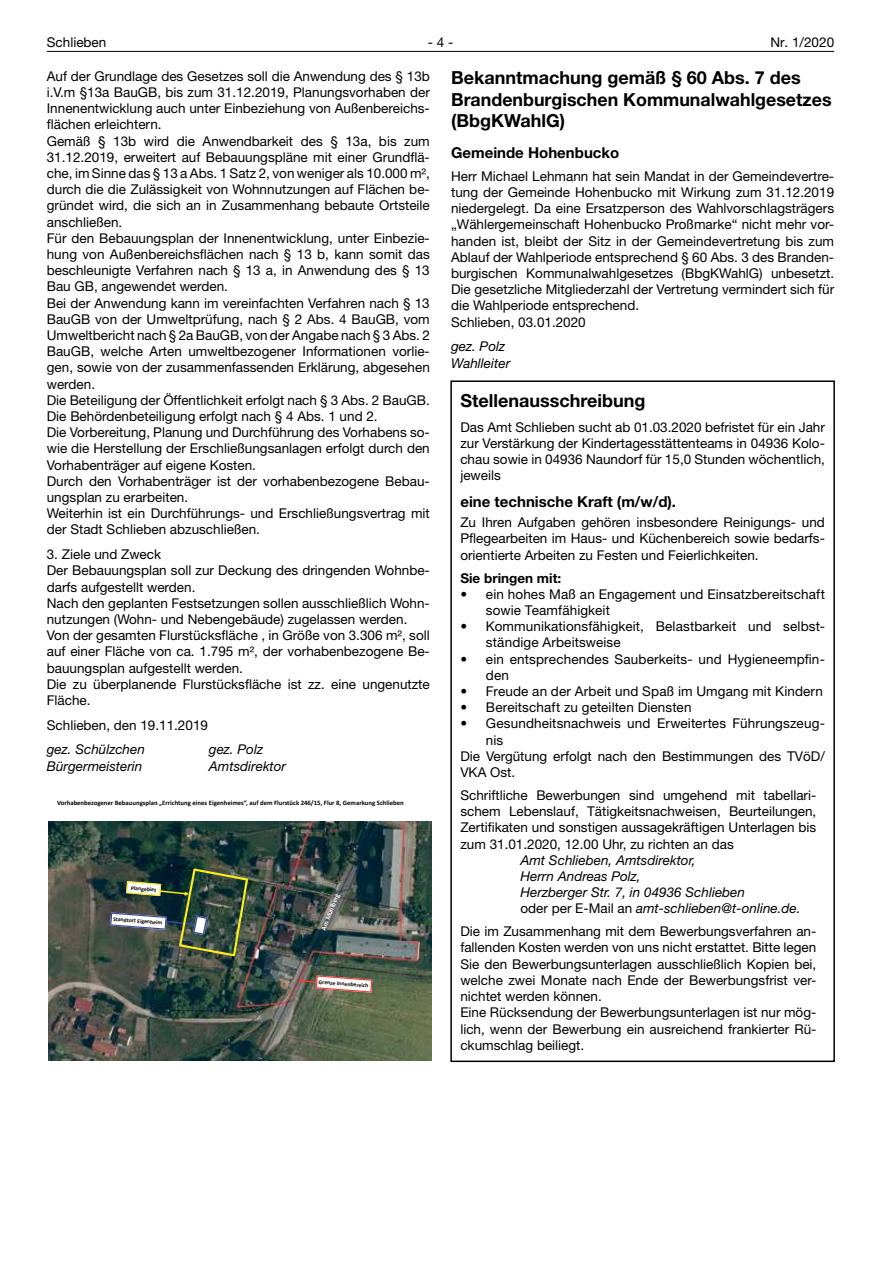
<style>
.page{position:relative;width:881px;height:1263px;background:#fff}
.page>*{position:absolute;margin:0;border:0;box-sizing:border-box;transform-origin:0 0}
.t1{font:700 18px/21.6px "Helvetica Neue LT";color:#000}
.t2{font:700 15px "Helvetica Neue LT";color:#000}
.t3{font:13.5px/16.2px "Helvetica Neue LT";color:#000}
.t4{font:italic 13.5px/16.2px "Helvetica Neue LT";color:#000}
.t5{font:700 13.5px "Helvetica Neue LT";color:#000}
.t6{font:700 6.75px "Mhbfxr Calibri";color:#000}
.t7{font:700 6.75px "Mhbfxr Calibri";color:#fff}
.t8{font:700 5.7px "Mhbfxr Calibri";color:#000}
.s1{font-style:normal}
</style>
<div class="page">
<hr style="left:47px;top:51px;width:786px;height:1px;background:#000">
<img style="left:48px;top:822px;width:383px;height:239px">
<img style="left:110px;top:867px;width:139px;height:91px">
<svg style="left:299px;top:975px;width:73px;height:18px"></svg>
<div style="left:450px;top:380px;width:384px;height:682px;border:2px solid #000"></div>
<p class="t3" style="left:47px;top:34px;width:61px">Schlieben</p>
<p class="t3" style="left:427px;top:34px;width:27px">- 4 -</p>
<p class="t3" style="left:770px;top:34px;width:65px">Nr. 1/2020</p>
<p class="t3" style="left:47px;top:68px;width:384px">Auf der Grundlage des Gesetzes soll die Anwendung des § 13b i.V.m §13a BauGB, bis zum 31.12.2019, Planungsvorhaben der Innenentwicklung auch unter Einbeziehung von Außenbereichs&shy;flächen erleichtern.<br>Gemäß § 13b wird die Anwendbarkeit des § 13a, bis zum 31.12.2019, erweitert auf Bebauungspläne mit einer Grundflä&shy;che, im Sinne das § 13 a Abs. 1 Satz 2, von weniger als 10.000 m², durch die die Zulässigkeit von Wohnnutzungen auf Flächen be&shy;gründet wird, die sich an in Zusammenhang bebaute Ortsteile anschließen.<br>Für den Bebauungsplan der Innenentwicklung, unter Einbezie&shy;hung von Außenbereichsflächen nach § 13 b, kann somit das beschleunigte Verfahren nach § 13 a, in Anwendung des § 13<br>Bau GB, angewendet werden.<br>Bei der Anwendung kann im vereinfachten Verfahren nach § 13<br>BauGB von der Umweltprüfung, nach § 2 Abs. 4 BauGB, vom Umweltbericht nach § 2a BauGB, von der Angabe nach § 3 Abs. 2<br>BauGB, welche Arten umweltbezogener Informationen vorlie&shy;gen, sowie von der zusammenfassenden Erklärung, abgesehen werden.<br>Die Beteiligung der Öffentlichkeit erfolgt nach § 3 Abs. 2 BauGB.<br>Die Behördenbeteiligung erfolgt nach § 4 Abs. 1 und 2.<br>Die Vorbereitung, Planung und Durchführung des Vorhabens so&shy;wie die Herstellung der Erschließungsanlagen erfolgt durch den Vorhabenträger auf eigene Kosten.<br>Durch den Vorhabenträger ist der vorhabenbezogene Bebau&shy;ungsplan zu erarbeiten.<br>Weiterhin ist ein Durchführungs- und Erschließungsvertrag mit der Stadt Schlieben abzuschließen.</p>
<p class="t3" style="left:47px;top:546px;width:384px">3. Ziele und Zweck<br>Der Bebauungsplan soll zur Deckung des dringenden Wohnbe&shy;darfs aufgestellt werden.<br>Nach den geplanten Festsetzungen sollen ausschließlich Wohn&shy;nutzungen (Wohn- und Nebengebäude) zugelassen werden.<br>Von der gesamten Flurstücksfläche , in Größe von 3.306 m², soll auf einer Fläche von ca. 1.795 m², der vorhabenbezogene Be&shy;bauungsplan aufgestellt werden.<br>Die zu überplanende Flurstücksfläche ist zz. eine ungenutzte Fläche.</p>
<p class="t3" style="left:47px;top:717px;width:163px">Schlieben, den 19.11.2019</p>
<p class="t4" style="left:47px;top:741px;width:100px">gez. Schülzchen</p>
<p class="t4" style="left:209px;top:741px;width:55px">gez. Polz</p>
<p class="t4" style="left:47px;top:757px;width:97px">Bürgermeisterin</p>
<p class="t4" style="left:209px;top:757px;width:79px">Amtsdirektor</p>
<p class="t6" style="left:57px;top:798px;width:348px">Vorhabenbezogener Bebauungsplan „Errichtung eines Eigenheimes“, auf dem Flurstück 246/15, Flur 8, Gemarkung Schlieben</p>
<h1 class="t1" style="left:451px;top:67px;width:382px">Bekanntmachung gemäß § 60 Abs. 7 des<br>Brandenburgischen Kommunalwahlgesetzes (BbgKWahlG)</h1>
<p class="t2" style="left:451px;top:144px;width:170px">Gemeinde Hohenbucko</p>
<p class="t3" style="left:451px;top:168px;width:384px">Herr Michael Lehmann hat sein Mandat in der Gemeindevertre&shy;tung der Gemeinde Hohenbucko mit Wirkung zum 31.12.2019 niedergelegt. Da eine Ersatzperson des Wahlvorschlagsträgers „Wählergemeinschaft Hohenbucko Proßmarke“ nicht mehr vor&shy;handen ist, bleibt der Sitz in der Gemeindevertretung bis zum Ablauf der Wahlperiode entsprechend § 60 Abs. 3 des Branden&shy;burgischen Kommunalwahlgesetzes (BbgKWahlG) unbesetzt.<br>Die gesetzliche Mitgliederzahl der Vertretung vermindert sich für die Wahlperiode entsprechend.<br>Schlieben, 03.01.2020</p>
<p class="t4" style="left:451px;top:338px;width:61px">gez. Polz<br>Wahlleiter</p>
<h1 class="t1" style="left:460px;top:389px;width:186px">Stellenausschreibung</h1>
<p class="t3" style="left:460px;top:418px;width:366px;text-align:justify">Das Amt Schlieben sucht ab 01.03.2020 befristet für ein Jahr zur Verstärkung der Kindertagesstättenteams in 04936 Kolo&shy;chau sowie in 04936 Naundorf für 15,0 Stunden wöchentlich, jeweils</p>
<p class="t2" style="left:460px;top:492px;width:217px">eine technische Kraft (m/w/d).</p>
<p class="t3" style="left:460px;top:514px;width:366px;text-align:justify">Zu Ihren Aufgaben gehören insbesondere Reinigungs- und Pflegearbeiten im Haus- und Küchenbereich sowie bedarfs&shy;orientierte Arbeiten zu Festen und Feierlichkeiten.</p>
<p class="t5" style="left:460px;top:569px;width:102px">Sie bringen mit:</p>
<p class="t3" style="left:485px;top:586px;width:340px;text-indent:-26px">• ein hohes Maß an Engagement und Einsatzbereitschaft sowie Teamfähigkeit</p>
<p class="t3" style="left:485px;top:618px;width:340px;text-indent:-26px">• Kommunikationsfähigkeit, Belastbarkeit und selbst&shy;ständige Arbeitsweise</p>
<p class="t3" style="left:485px;top:650px;width:340px;text-indent:-26px">• ein entsprechendes Sauberkeits- und Hygieneempfin&shy;den</p>
<p class="t3" style="left:460px;top:683px;width:364px">• Freude an der Arbeit und Spaß im Umgang mit Kindern</p>
<p class="t3" style="left:460px;top:699px;width:233px">• Bereitschaft zu geteilten Diensten</p>
<p class="t3" style="left:460px;top:715px;width:366px">• Gesundheitsnachweis und Erweitertes Führungszeug-</p>
<p class="t3" style="left:485px;top:731px;width:19px">nis</p>
<p class="t3" style="left:460px;top:748px;width:366px">Die Vergütung erfolgt nach den Bestimmungen des TVöD/</p>
<p class="t3" style="left:460px;top:764px;width:56px">VKA Ost.</p>
<p class="t3" style="left:460px;top:787px;width:357px;text-align:justify">Schriftliche Bewerbungen sind umgehend mit tabellari&shy;schem Lebenslauf, Tätigkeitsnachweisen, Beurteilungen, Zertifikaten und sonstigen aussagekräftigen Unterlagen bis zum 31.01.2020, 12.00 Uhr, zu richten an das</p>
<p class="t4" style="left:520px;top:852px;width:281px">Amt Schlieben, Amtsdirektor,<br>Herrn Andreas Polz,<br>Herzberger Str. 7, in 04936 Schlieben<br><span class="s1">oder per E-Mail an</span> amt-schlieben@t-online.de.</p>
<p class="t3" style="left:460px;top:923px;width:357px">Die im Zusammenhang mit dem Bewerbungsverfahren an&shy;fallenden Kosten werden von uns nicht erstattet. Bitte legen Sie den Bewerbungsunterlagen ausschließlich Kopien bei, welche zwei Monate nach Ende der Bewerbungsfrist ver&shy;nichtet werden können.<br>Eine Rücksendung der Bewerbungsunterlagen ist nur mög&shy;lich, wenn der Bewerbung ein ausreichend frankierter Rü&shy;ckumschlag beiliegt.</p>
<p class="t8" style="left:131px;top:884px;width:27px;rotate:5deg">Plangebiet</p>
<p class="t7" style="left:319px;top:928px;width:40px;rotate:-68deg">Am Mühlberg</p>
<p class="t8" style="left:113px;top:915px;width:51px;rotate:4deg">Standtort Eigenheim</p>
<p class="t8" style="left:319px;top:978px;width:51px;rotate:4deg">Grenze Innenbereich</p>
</div>
